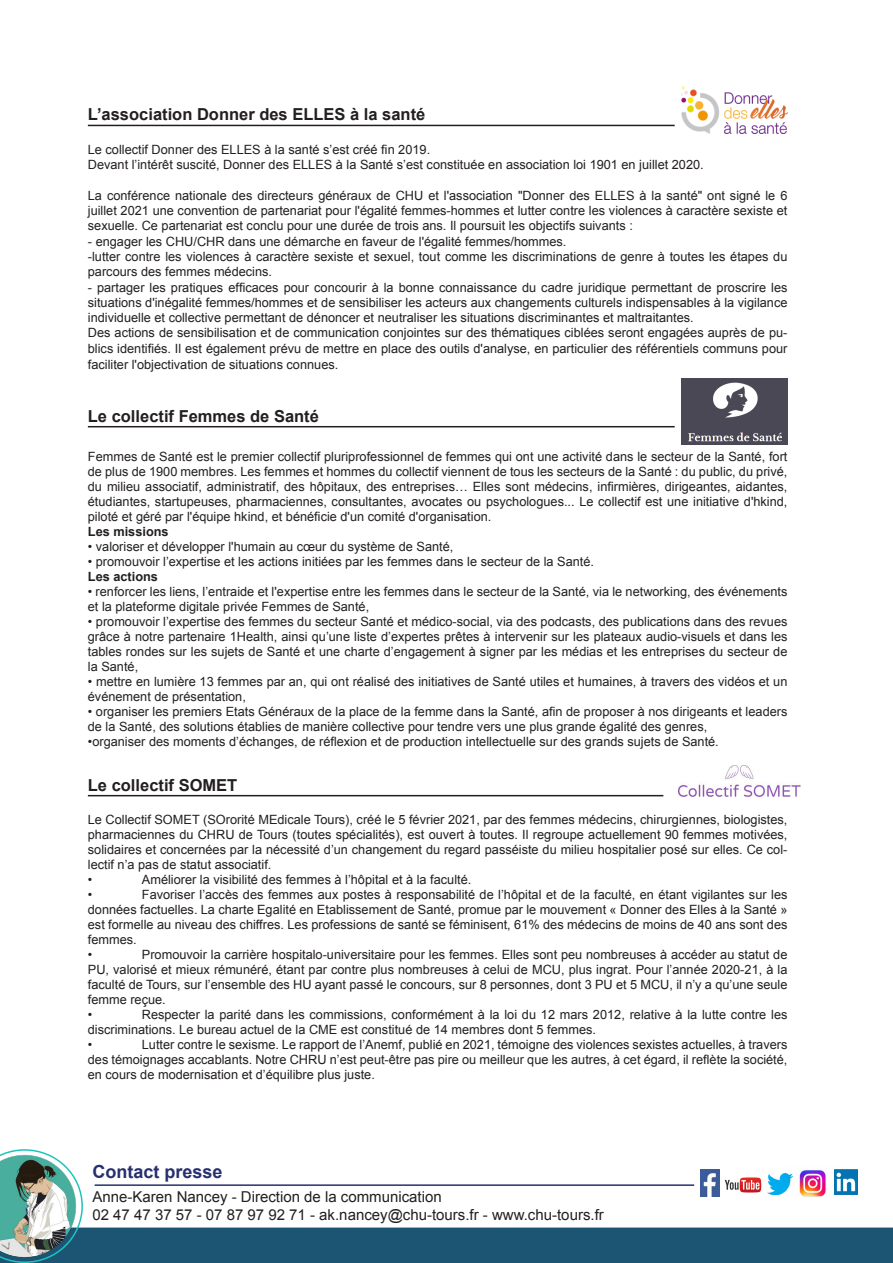
<style>
.page{position:relative;width:893px;height:1263px;background:#fff}
.page>*{position:absolute;margin:0;border:0;box-sizing:border-box;transform-origin:0 0}
.t1{font:700 18px "Arial";color:#263071}
.t2{font:700 16.5px "Arial";color:#231f20}
.t3{font:15px "Arial";color:#231f20}
.t4{font:12.75px/15px "Arial";color:#231f20;text-align:justify}
.t5{font:700 12.75px "Arial";color:#231f20}
</style>
<div class="page">
<svg style="left:0;top:1149px;width:893px;height:114px"></svg>
<img style="left:682px;top:87px;width:105px;height:46px">
<hr style="left:88px;top:125px;width:587px;height:1px;background:#231f20">
<img style="left:682px;top:378px;width:105px;height:66px">
<hr style="left:88px;top:426px;width:587px;height:1px;background:#231f20">
<hr style="left:88px;top:795px;width:575px;height:1px;background:#231f20">
<img style="left:678px;top:766px;width:123px;height:31px">
<hr style="left:95px;top:1184px;width:599px;height:2px;background:#263071">
<img style="left:700px;top:1170px;width:17px;height:26px">
<img style="left:769px;top:1173px;width:16px;height:21px">
<img style="left:717px;top:1158px;width:52px;height:55px">
<img style="left:785px;top:1163px;width:55px;height:34px">
<img style="left:834px;top:1170px;width:23px;height:24px">
<p class="t2" style="left:88px;top:103px;width:339px">L’association Donner des ELLES à la santé</p>
<p class="t4" style="left:88px;top:142px;width:344px">Le collectif Donner des ELLES à la santé s’est créé fin 2019.</p>
<p class="t4" style="left:88px;top:157px;width:617px">Devant l’intérêt suscité, Donner des ELLES à la Santé s’est constituée en association loi 1901 en juillet 2020.</p>
<p class="t4" style="left:88px;top:188px;width:701px">La conférence nationale des directeurs généraux de CHU et l'association "Donner des ELLES à la santé" ont signé le 6 juillet 2021 une convention de partenariat pour l'égalité femmes-hommes et lutter contre les violences à caractère sexiste et sexuelle. Ce partenariat est conclu pour une durée de trois ans. Il poursuit les objectifs suivants :</p>
<p class="t4" style="left:88px;top:234px;width:480px">- engager les CHU/CHR dans une démarche en faveur de l'égalité femmes/hommes.</p>
<p class="t4" style="left:88px;top:249px;width:701px">-lutter contre les violences à caractère sexiste et sexuel, tout comme les discriminations de genre à toutes les étapes du parcours des femmes médecins.</p>
<p class="t4" style="left:88px;top:280px;width:701px">- partager les pratiques efficaces pour concourir à la bonne connaissance du cadre juridique permettant de proscrire les situations d'inégalité femmes/hommes et de sensibiliser les acteurs aux changements culturels indispensables à la vigilance individuelle et collective permettant de dénoncer et neutraliser les situations discriminantes et maltraitantes.</p>
<p class="t4" style="left:88px;top:325px;width:701px;line-height:15.8px">Des actions de sensibilisation et de communication conjointes sur des thématiques ciblées seront engagées auprès de pu&shy;blics identifiés. Il est également prévu de mettre en place des outils d'analyse, en particulier des référentiels communs pour faciliter l'objectivation de situations connues.</p>
<p class="t2" style="left:88px;top:406px;width:233px">Le collectif Femmes de Santé</p>
<p class="t4" style="left:88px;top:449px;width:701px">Femmes de Santé est le premier collectif pluriprofessionnel de femmes qui ont une activité dans le secteur de la Santé, fort de plus de 1900 membres. Les femmes et hommes du collectif viennent de tous les secteurs de la Santé : du public, du privé, du milieu associatif, administratif, des hôpitaux, des entreprises… Elles sont médecins, infirmières, dirigeantes, aidantes, étudiantes, startupeuses, pharmaciennes, consultantes, avocates ou psychologues... Le collectif est une initiative d'hkind, piloté et géré par l'équipe hkind, et bénéficie d'un comité d'organisation.</p>
<p class="t5" style="left:88px;top:523px;width:82px">Les missions</p>
<p class="t4" style="left:88px;top:539px;width:367px">• valoriser et développer l'humain au cœur du système de Santé,</p>
<p class="t4" style="left:88px;top:554px;width:508px">• promouvoir l’expertise et les actions initiées par les femmes dans le secteur de la Santé.</p>
<p class="t5" style="left:88px;top:568px;width:72px">Les actions</p>
<p class="t4" style="left:88px;top:584px;width:701px">• renforcer les liens, l’entraide et l'expertise entre les femmes dans le secteur de la Santé, via le networking, des événements et la plateforme digitale privée Femmes de Santé,</p>
<p class="t4" style="left:88px;top:614px;width:701px">• promouvoir l’expertise des femmes du secteur Santé et médico-social, via des podcasts, des publications dans des revues grâce à notre partenaire 1Health, ainsi qu’une liste d’expertes prêtes à intervenir sur les plateaux audio-visuels et dans les tables rondes sur les sujets de Santé et une charte d’engagement à signer par les médias et les entreprises du secteur de la Santé,</p>
<p class="t4" style="left:88px;top:674px;width:701px">• mettre en lumière 13 femmes par an, qui ont réalisé des initiatives de Santé utiles et humaines, à travers des vidéos et un événement de présentation,</p>
<p class="t4" style="left:88px;top:704px;width:701px">• organiser les premiers Etats Généraux de la place de la femme dans la Santé, afin de proposer à nos dirigeants et leaders de la Santé, des solutions établies de manière collective pour tendre vers une plus grande égalité des genres,</p>
<p class="t4" style="left:88px;top:734px;width:632px">•organiser des moments d’échanges, de réflexion et de production intellectuelle sur des grands sujets de Santé.</p>
<p class="t2" style="left:88px;top:774px;width:151px">Le collectif SOMET</p>
<p class="t4" style="left:88px;top:812px;width:701px">Le Collectif SOMET (SOrorité MEdicale Tours), créé le 5 février 2021, par des femmes médecins, chirurgiennes, biologistes, pharmaciennes du CHRU de Tours (toutes spécialités), est ouvert à toutes. Il regroupe actuellement 90 femmes motivées, solidaires et concernées par la nécessité d’un changement du regard passéiste du milieu hospitalier posé sur elles. Ce col&shy;lectif n’a pas de statut associatif.</p>
<p class="t4" style="left:88px;top:872px;width:6px">•</p>
<p class="t4" style="left:142px;top:872px;width:331px">Améliorer la visibilité des femmes à l’hôpital et à la faculté.</p>
<p class="t4" style="left:88px;top:887px;width:6px">•</p>
<p class="t4" style="left:88px;top:887px;width:701px;text-indent:54px">Favoriser l’accès des femmes aux postes à responsabilité de l’hôpital et de la faculté, en étant vigilantes sur les données factuelles. La charte Egalité en Etablissement de Santé, promue par le mouvement « Donner des Elles à la Santé » est formelle au niveau des chiffres. Les professions de santé se féminisent, 61% des médecins de moins de 40 ans sont des femmes.</p>
<p class="t4" style="left:88px;top:947px;width:6px">•</p>
<p class="t4" style="left:88px;top:947px;width:701px;text-indent:54px">Promouvoir la carrière hospitalo-universitaire pour les femmes. Elles sont peu nombreuses à accéder au statut de PU, valorisé et mieux rémunéré, étant par contre plus nombreuses à celui de MCU, plus ingrat. Pour l’année 2020-21, à la faculté de Tours, sur l’ensemble des HU ayant passé le concours, sur 8 personnes, dont 3 PU et 5 MCU, il n’y a qu’une seule femme reçue.</p>
<p class="t4" style="left:88px;top:1007px;width:6px">•</p>
<p class="t4" style="left:88px;top:1007px;width:701px;text-indent:54px">Respecter la parité dans les commissions, conformément à la loi du 12 mars 2012, relative à la lutte contre les discriminations. Le bureau actuel de la CME est constitué de 14 membres dont 5 femmes.</p>
<p class="t4" style="left:88px;top:1037px;width:6px">•</p>
<p class="t4" style="left:88px;top:1037px;width:701px;text-indent:54px">Lutter contre le sexisme. Le rapport de l’Anemf, publié en 2021, témoigne des violences sexistes actuelles, à travers des témoignages accablants. Notre CHRU n’est peut-être pas pire ou meilleur que les autres, à cet égard, il reflète la société, en cours de modernisation et d’équilibre plus juste.</p>
<p class="t1" style="left:92px;top:1160px;width:132px">Contact presse</p>
<p class="t3" style="left:92px;top:1187px;width:351px">Anne-Karen Nancey - Direction de la communication</p>
<p class="t3" style="left:92px;top:1205px;width:513px">02 47 47 37 57 - 07 87 97 92 71 - ak.nancey@chu-tours.fr - www.chu-tours.fr</p>
</div>
